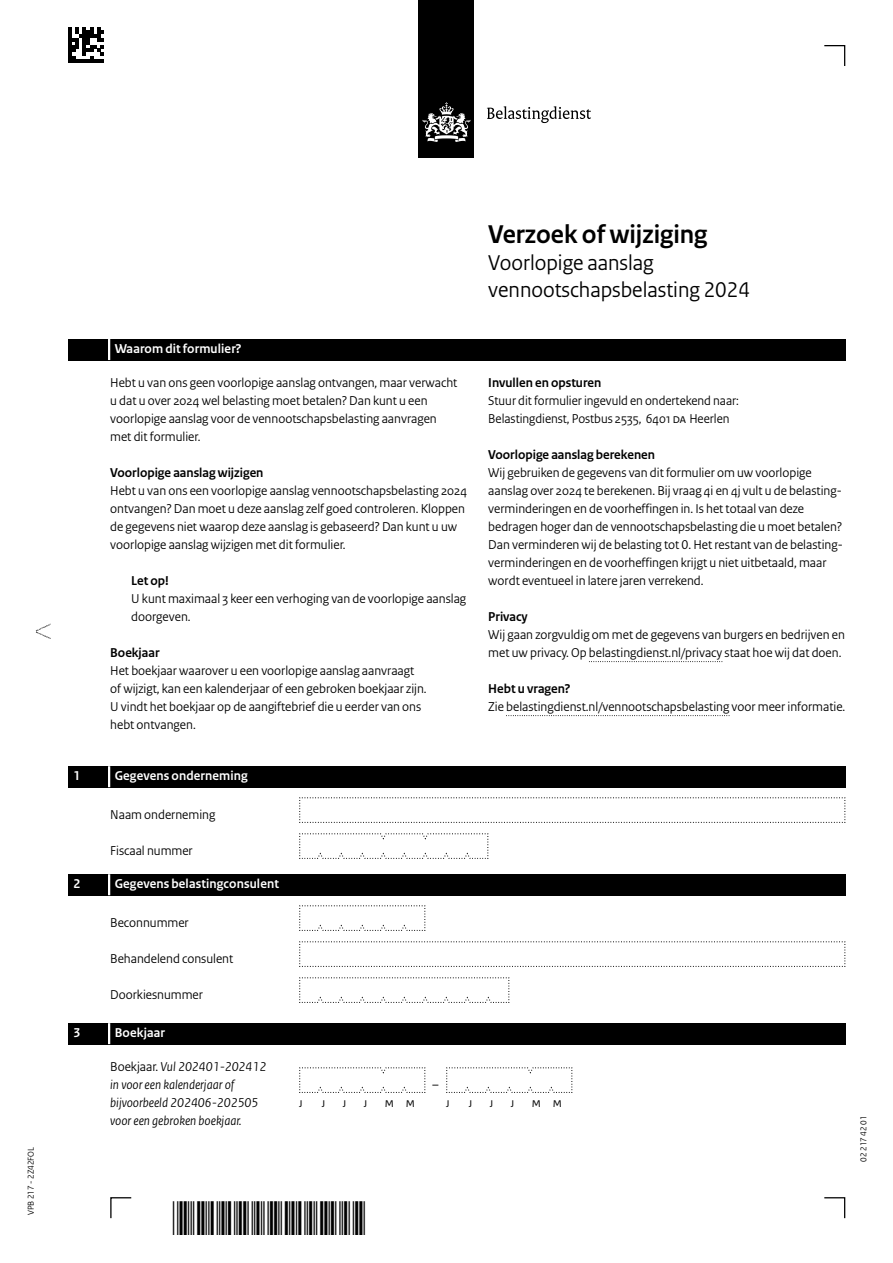
<style>
.page{position:relative;width:893px;height:1263px;background:#fff}
.page>*{position:absolute;margin:0;border:0;box-sizing:border-box;transform-origin:0 0}
.Documenttitel{font:700 27px "Rijksoverheid Sans Heading";color:#000}
.Documenttitel-2{font:22.5px/27px "Rijksoverheid Sans Heading";color:#000}
.Gebruiksaanwijzing{font:13.5px/18px "Rijksoverheid Sans Heading";color:#000}
.Vraag{font:italic 13.5px/18px "Rijksoverheid Sans Heading";color:#000}
.Tussenkop{font:700 13.5px "Rijksoverheid Sans Heading";color:#000}
.Vraag-2{font:13.5px "Rijksoverheid Sans Heading";color:#000}
.KOP_D_Nummer{font:700 13.5px "Rijksoverheid Sans Heading";letter-spacing:.01em;color:#fff}
.KOP_B_Nummer{font:700 13.5px "Rijksoverheid Sans Heading";letter-spacing:.01em;color:#fff}
.Tussenkop_Let_op{font:700 13.5px "Rijksoverheid Sans Heading";color:#000}
.t1{font:9px "Rijksoverheid Sans Heading";color:#000}
.s1{font-style:normal}
</style>
<div class="page">
<svg style="left:36px;top:624px;width:15px;height:15px"></svg>
<div style="left:419px;top:0;width:55px;height:158px;background:#000"></div>
<svg style="left:423px;top:102px;width:47px;height:40px"></svg>
<svg style="left:487px;top:106px;width:104px;height:17px"></svg>
<svg style="left:824px;top:1197px;width:22px;height:22px"></svg>
<svg style="left:110px;top:1197px;width:22px;height:22px"></svg>
<svg style="left:824px;top:45px;width:22px;height:21px"></svg>
<svg style="left:299px;top:797px;width:547px;height:26px"></svg>
<svg style="left:299px;top:941px;width:547px;height:26px"></svg>
<svg style="left:299px;top:833px;width:190px;height:26px"></svg>
<svg style="left:299px;top:905px;width:127px;height:26px"></svg>
<svg style="left:299px;top:977px;width:211px;height:26px"></svg>
<svg style="left:299px;top:1067px;width:127px;height:26px"></svg>
<svg style="left:446px;top:1067px;width:127px;height:26px"></svg>
<div style="left:68px;top:339px;width:777px;height:21px;background:#000"></div>
<hr style="left:108px;top:339px;width:2px;height:21px;background:#fff">
<svg style="left:589px;top:661px;width:133px;height:1px"></svg>
<svg style="left:506px;top:715px;width:223px;height:1px"></svg>
<div style="left:68px;top:766px;width:777px;height:21px;background:#000"></div>
<hr style="left:108px;top:766px;width:2px;height:21px;background:#fff">
<div style="left:68px;top:874px;width:777px;height:21px;background:#000"></div>
<hr style="left:108px;top:874px;width:2px;height:21px;background:#fff">
<div style="left:68px;top:1023px;width:777px;height:21px;background:#000"></div>
<hr style="left:108px;top:1023px;width:2px;height:21px;background:#fff">
<svg style="left:68px;top:27px;width:36px;height:36px"></svg>
<p class="t1" style="left:26px;top:1215px;width:70px;rotate:-90deg">VPB 217 - 2Z42FOL</p>
<h1 class="Documenttitel" style="left:488px;top:219px;width:221px">Verzoek of wijziging</h1>
<h1 class="Documenttitel-2" style="left:488px;top:249px;width:263px">Voorlopige aanslag vennootschapsbelasting 2024</h1>
<h2 class="KOP_B_Nummer" style="left:115px;top:341px;width:128px">Waarom dit formulier?</h2>
<p class="Gebruiksaanwijzing" style="left:110px;top:374px;width:349px">Hebt u van ons geen voorlopige aanslag ontvangen, maar verwacht u dat u over 2024 wel belasting moet betalen? Dan kunt u een voorlopige aanslag voor de vennootschapsbelasting aanvragen met dit formulier.</p>
<h3 class="Tussenkop" style="left:110px;top:465px;width:155px">Voorlopige aanslag wijzigen</h3>
<p class="Gebruiksaanwijzing" style="left:110px;top:482px;width:358px">Hebt u van ons een voorlopige aanslag vennootschapsbelasting 2024 ontvangen? Dan moet u deze aanslag zelf goed controleren. Kloppen de gegevens niet waarop deze aanslag is gebaseerd? Dan kunt u uw voorlopige aanslag wijzigen met dit formulier.</p>
<h3 class="Tussenkop_Let_op" style="left:131px;top:573px;width:39px">Let op!</h3>
<p class="Gebruiksaanwijzing" style="left:131px;top:590px;width:336px">U kunt maximaal 3 keer een verhoging van de voorlopige aanslag doorgeven.</p>
<h3 class="Tussenkop" style="left:110px;top:645px;width:51px">Boekjaar</h3>
<p class="Gebruiksaanwijzing" style="left:110px;top:662px;width:318px">Het boekjaar waarover u een voorlopige aanslag aanvraagt of wijzigt, kan een kalenderjaar of een gebroken boekjaar zijn.<br>U vindt het boekjaar op de aangiftebrief die u eerder van ons hebt ontvangen.</p>
<h3 class="Tussenkop" style="left:488px;top:375px;width:115px">Invullen en opsturen</h3>
<p class="Gebruiksaanwijzing" style="left:488px;top:392px;width:252px">Stuur dit formulier ingevuld en ondertekend naar:</p>
<p class="Gebruiksaanwijzing" style="left:488px;top:410px;width:243px">Belastingdienst, Postbus 2535, 6401 DA Heerlen</p>
<h3 class="Tussenkop" style="left:488px;top:447px;width:168px">Voorlopige aanslag berekenen</h3>
<p class="Gebruiksaanwijzing" style="left:488px;top:464px;width:355px">Wij gebruiken de gegevens van dit formulier om uw voorlopige aanslag over 2024 te berekenen. Bij vraag 4i en 4j vult u de belasting&shy;verminderingen en de voorheffingen in. Is het totaal van deze bedragen hoger dan de vennootschapsbelasting die u moet betalen?<br>Dan verminderen wij de belasting tot 0. Het restant van de belasting&shy;verminderingen en de voorheffingen krijgt u niet uitbetaald, maar wordt eventueel in latere jaren verrekend.</p>
<h3 class="Tussenkop" style="left:488px;top:609px;width:41px">Privacy</h3>
<p class="Gebruiksaanwijzing" style="left:488px;top:626px;width:358px">Wij gaan zorgvuldig om met de gegevens van burgers en bedrijven en met uw privacy. Op belastingdienst.nl/privacy staat hoe wij dat doen.</p>
<h3 class="Tussenkop" style="left:488px;top:681px;width:84px">Hebt u vragen?</h3>
<p class="Gebruiksaanwijzing" style="left:488px;top:698px;width:358px">Zie belastingdienst.nl/vennootschapsbelasting voor meer informatie.</p>
<h2 class="KOP_D_Nummer" style="left:74px;top:768px;width:8px">1</h2>
<h2 class="KOP_D_Nummer" style="left:115px;top:768px;width:134px">Gegevens onderneming</h2>
<p class="Vraag-2" style="left:110px;top:807px;width:107px">Naam onderneming</p>
<p class="Vraag-2" style="left:110px;top:843px;width:84px">Fiscaal nummer</p>
<h2 class="KOP_D_Nummer" style="left:74px;top:876px;width:8px">2</h2>
<h2 class="KOP_D_Nummer" style="left:115px;top:876px;width:166px">Gegevens belastingconsulent</h2>
<p class="Vraag-2" style="left:110px;top:915px;width:80px">Beconnummer</p>
<p class="Vraag-2" style="left:110px;top:951px;width:124px">Behandelend consulent</p>
<p class="Vraag-2" style="left:110px;top:987px;width:94px">Doorkiesnummer</p>
<h2 class="KOP_B_Nummer" style="left:74px;top:1025px;width:8px">3</h2>
<h2 class="KOP_B_Nummer" style="left:115px;top:1025px;width:52px">Boekjaar</h2>
<p class="Vraag" style="left:110px;top:1058px;width:158px"><span class="s1">Boekjaar.</span> Vul 202401-202412 in voor een kalenderjaar of bijvoorbeeld 202406-202505 voor een gebroken boekjaar.</p>
<p class="Gebruiksaanwijzing" style="left:432px;top:1076px;width:8px">–</p>
<p class="Gebruiksaanwijzing" style="left:299px;top:1094px;width:5px">J</p>
<p class="Gebruiksaanwijzing" style="left:322px;top:1094px;width:5px">J</p>
<p class="Gebruiksaanwijzing" style="left:343px;top:1094px;width:5px">J</p>
<p class="Gebruiksaanwijzing" style="left:364px;top:1094px;width:5px">J</p>
<p class="Gebruiksaanwijzing" style="left:385px;top:1094px;width:32px">M M</p>
<p class="Gebruiksaanwijzing" style="left:446px;top:1094px;width:5px">J</p>
<p class="Gebruiksaanwijzing" style="left:469px;top:1094px;width:5px">J</p>
<p class="Gebruiksaanwijzing" style="left:490px;top:1094px;width:5px">J</p>
<p class="Gebruiksaanwijzing" style="left:511px;top:1094px;width:5px">J</p>
<p class="Gebruiksaanwijzing" style="left:532px;top:1094px;width:32px">M M</p>
<p class="t1" style="left:858px;top:1161px;width:47px;rotate:-90deg">02 217 42 01</p>
</div>
